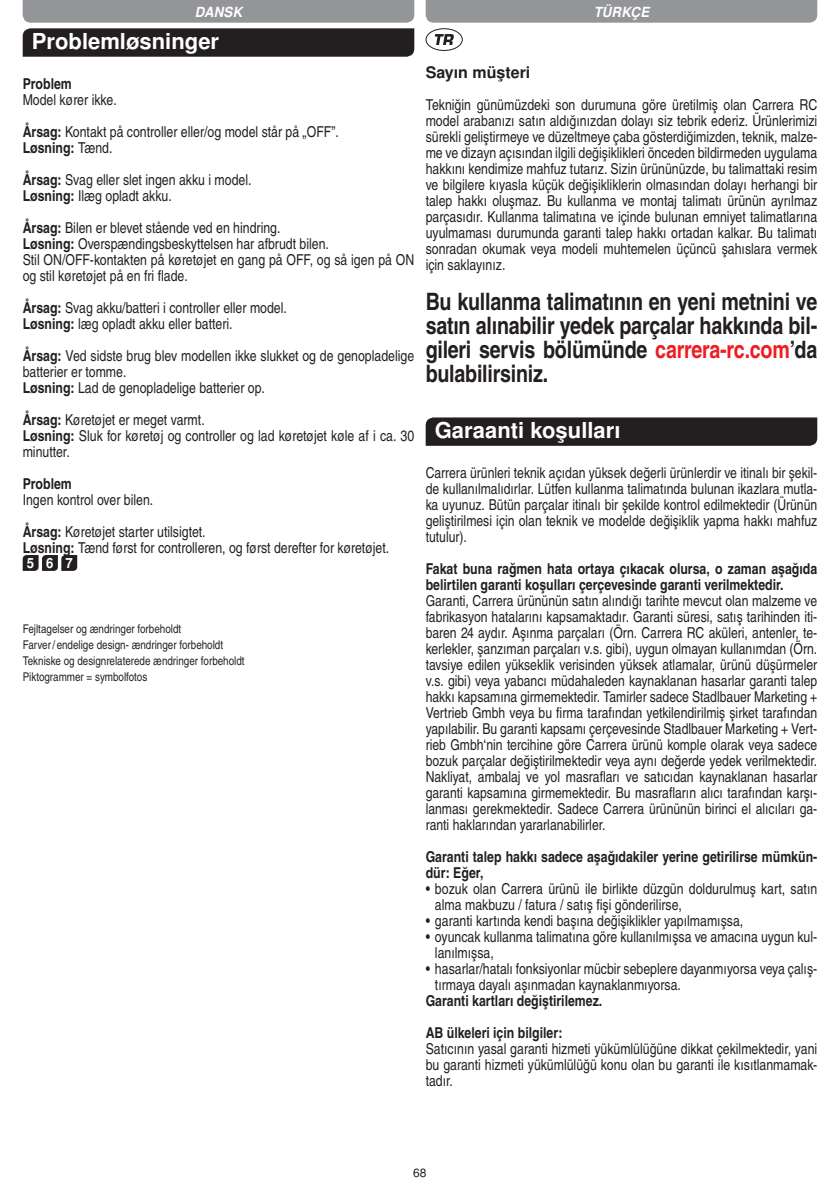
<style>
.page{position:relative;width:840px;height:1191px;background:#fff}
.page>*{position:absolute;margin:0;border:0;box-sizing:border-box;transform-origin:0 0}
.t1{font:24px/24px "Nimbus San LOT Bol Con";letter-spacing:-.01em;color:#231f20;text-align:justify}
.t2{font:700 22px "Nimbus San LOT";color:#fff}
.t3{font:700 16px "Nimbus San LOT";color:#231f20}
.t4{font:15px/16px "Nimbus San LOT Reg Con";color:#231f20}
.t5{font:15px/16px "Nimbus San LOT Bol Con";color:#231f20}
.t6{font:italic 700 14px "Nimbus San LOT";letter-spacing:.02em;color:#fff;scale:.94 1}
.t7{font:700 14px "Nimbus San LOT";color:#fff;scale:.94 1}
.t8{font:12px/16px "Nimbus San LOT Reg Con";color:#231f20}
.t9{font:12px "Nimbus San LOT";color:#231f20}
.s1{font-family:"Nimbus San LOT Bol Con"}
.s2{font-family:"Nimbus San LOT Reg Con"}
.s3{color:#ee1d23}
</style>
<div class="page">
<div style="left:425px;top:0;width:391px;height:23px;background:#939598"></div>
<svg style="left:23px;top:0;width:391px;height:57px;background:#666567"></svg>
<svg style="left:23px;top:555px;width:54px;height:16px"></svg>
<div style="left:425px;top:28px;width:37px;height:23px;border:1px solid #231f20;border-radius:50%"></div>
<svg style="left:434px;top:34px;width:19px;height:11px"></svg>
<svg style="left:425px;top:417px;width:391px;height:29px;background:#282425"></svg>
<p class="t6" style="left:195px;top:4px;width:52px">DANSK</p>
<p class="t6" style="left:593px;top:4px;width:60px">TÜRKÇE</p>
<h2 class="t2" style="left:32px;top:28px;width:189px">Problemløsninger</h2>
<p class="t5" style="left:23px;top:76px;width:51px">Problem</p>
<p class="t4" style="left:23px;top:84px;width:317px;line-height:32px">Model kører ikke.<br><span class="s1">Årsag:</span> Kontakt på controller eller/og model står på „OFF”.</p>
<p class="t5" style="left:23px;top:140px;width:91px">Løsning: <span class="s2">Tænd.</span></p>
<p class="t4" style="left:23px;top:172px;width:230px"><span class="s1">Årsag:</span> Svag eller slet ingen akku i model.<br><span class="s1">Løsning:</span> Ilæg opladt akku.</p>
<p class="t4" style="left:23px;top:220px;width:393px"><span class="s1">Årsag:</span> Bilen er blevet stående ved en hindring.<br><span class="s1">Løsning:</span> Overspændingsbeskyttelsen har afbrudt bilen.<br>Stil ON/OFF-kontakten på køretøjet en gang på OFF, og så igen på ON og stil køretøjet på en fri flade.</p>
<p class="t4" style="left:23px;top:300px;width:265px"><span class="s1">Årsag:</span> Svag akku/batteri i controller eller model.<br><span class="s1">Løsning:</span> læg opladt akku eller batteri.</p>
<p class="t4" style="left:23px;top:348px;width:393px"><span class="s1">Årsag:</span> Ved sidste brug blev modellen ikke slukket og de genopladelige batterier er tomme.<br><span class="s1">Løsning:</span> Lad de genopladelige batterier op.</p>
<p class="t4" style="left:23px;top:412px;width:393px"><span class="s1">Årsag:</span> Køretøjet er meget varmt.<br><span class="s1">Løsning:</span> Sluk for køretøj og controller og lad køretøjet køle af i ca. 30 minutter.</p>
<p class="t5" style="left:23px;top:476px;width:51px">Problem</p>
<p class="t4" style="left:23px;top:484px;width:184px;line-height:32px">Ingen kontrol over bilen.<br><span class="s1">Årsag:</span> Køretøjet starter utilsigtet.</p>
<p class="t4" style="left:23px;top:540px;width:368px"><span class="s1">Løsning:</span> Tænd først for controlleren, og først derefter for køretøjet.</p>
<p class="t7" style="left:27px;top:555px;width:50px">567</p>
<p class="t3" style="left:425px;top:62px;width:106px">Sayın müşteri</p>
<p class="t4" style="left:425px;top:97px;width:393px;text-align:justify">Tekniğin günümüzdeki son durumuna göre üretilmiş olan Carrera RC model arabanızı satın aldığınızdan dolayı siz tebrik ederiz. Ürünlerimizi sürekli geliştirmeye ve düzeltmeye çaba gösterdiğimizden, teknik, malze&shy;me ve dizayn açısından ilgili değişiklikleri önceden bildirmeden uygulama hakkını kendimize mahfuz tutarız. Sizin ürününüzde, bu talimattaki resim ve bilgilere kıyasla küçük değişikliklerin olmasından dolayı herhangi bir talep hakkı oluşmaz. Bu kullanma ve montaj talimatı ürünün ayrılmaz parçasıdır. Kullanma talimatına ve içinde bulunan emniyet talimatlarına uyulmaması durumunda garanti talep hakkı ortadan kalkar. Bu talimatı sonradan okumak veya modeli muhtemelen üçüncü şahıslara vermek için saklayınız.</p>
<h1 class="t1" style="left:425px;top:290px;width:393px">Bu kullanma talimatının en yeni metnini ve satın alınabilir yedek parçalar hakkında bil&shy;gileri servis bölümünde <span class="s3">carrera-rc.com</span>’da bulabilirsiniz.</h1>
<h2 class="t2" style="left:434px;top:417px;width:187px">Garaanti koşulları</h2>
<p class="t4" style="left:425px;top:465px;width:393px;text-align:justify">Carrera ürünleri teknik açıdan yüksek değerli ürünlerdir ve itinalı bir şekil&shy;de kullanılmalıdırlar. Lütfen kullanma talimatında bulunan ikazlara mutla&shy;ka uyunuz. Bütün parçalar itinalı bir şekilde kontrol edilmektedir (Ürünün geliştirilmesi için olan teknik ve modelde değişiklik yapma hakkı mahfuz tutulur).</p>
<p class="t5" style="left:425px;top:561px;width:393px">Fakat buna rağmen hata ortaya çıkacak olursa, o zaman aşağıda belirtilen garanti koşulları çerçevesinde garanti verilmektedir.</p>
<p class="t4" style="left:425px;top:593px;width:393px;text-align:justify">Garanti, Carrera ürününün satın alındığı tarihte mevcut olan malzeme ve fabrikasyon hatalarını kapsamaktadır. Garanti süresi, satış tarihinden iti&shy;baren 24 aydır. Aşınma parçaları (Örn. Carrera RC aküleri, antenler, te&shy;kerlekler, şanzıman parçaları v.s. gibi), uygun olmayan kullanımdan (Örn. tavsiye edilen yükseklik verisinden yüksek atlamalar, ürünü düşürmeler v.s. gibi) veya yabancı müdahaleden kaynaklanan hasarlar garanti talep hakkı kapsamına girmemektedir. Tamirler sadece Stadlbauer Marketing + Vertrieb Gmbh veya bu firma tarafından yetkilendirilmiş şirket tarafından yapılabilir. Bu garanti kapsamı çerçevesinde Stadlbauer Marketing + Vert&shy;rieb Gmbh‘nin tercihine göre Carrera ürünü komple olarak veya sadece bozuk parçalar değiştirilmektedir veya aynı değerde yedek verilmektedir.<br>Nakliyat, ambalaj ve yol masrafları ve satıcıdan kaynaklanan hasarlar garanti kapsamına girmemektedir. Bu masrafların alıcı tarafından karşı&shy;lanması gerekmektedir. Sadece Carrera ürününün birinci el alıcıları ga&shy;ranti haklarından yararlanabilirler.</p>
<p class="t5" style="left:425px;top:849px;width:393px">Garanti talep hakkı sadece aşağıdakiler yerine getirilirse mümkün&shy;dür: Eğer,</p>
<p class="t4" style="left:434px;top:881px;width:383px;text-indent:-9px">• bozuk olan Carrera ürünü ile birlikte düzgün doldurulmuş kart, satın alma makbuzu / fatura / satış fişi gönderilirse,</p>
<p class="t4" style="left:425px;top:913px;width:319px">• garanti kartında kendi başına değişiklikler yapılmamışsa,</p>
<p class="t4" style="left:434px;top:929px;width:383px;text-indent:-9px">• oyuncak kullanma talimatına göre kullanılmışsa ve amacına uygun kul&shy;lanılmışsa,</p>
<p class="t4" style="left:434px;top:961px;width:383px;text-indent:-9px">• hasarlar/hatalı fonksiyonlar mücbir sebeplere dayanmıyorsa veya çalış&shy;tırmaya dayalı aşınmadan kaynaklanmıyorsa.</p>
<p class="t5" style="left:425px;top:985px;width:178px;line-height:32px">Garanti kartları değiştirilemez.<br>AB ülkeleri için bilgiler:</p>
<p class="t4" style="left:425px;top:1041px;width:393px;text-align:justify">Satıcının yasal garanti hizmeti yükümlülüğüne dikkat çekilmektedir, yani bu garanti hizmeti yükümlülüğü konu olan bu garanti ile kısıtlanmamak&shy;tadır.</p>
<p class="t8" style="left:23px;top:621px;width:223px">Fejltagelser og ændringer forbeholdt<br>Farver/ endelige design- ændringer forbeholdt Tekniske og designrelaterede ændringer forbeholdt Piktogrammer = symbolfotos</p>
<p class="t9" style="left:413px;top:1165px;width:15px">68</p>
</div>
